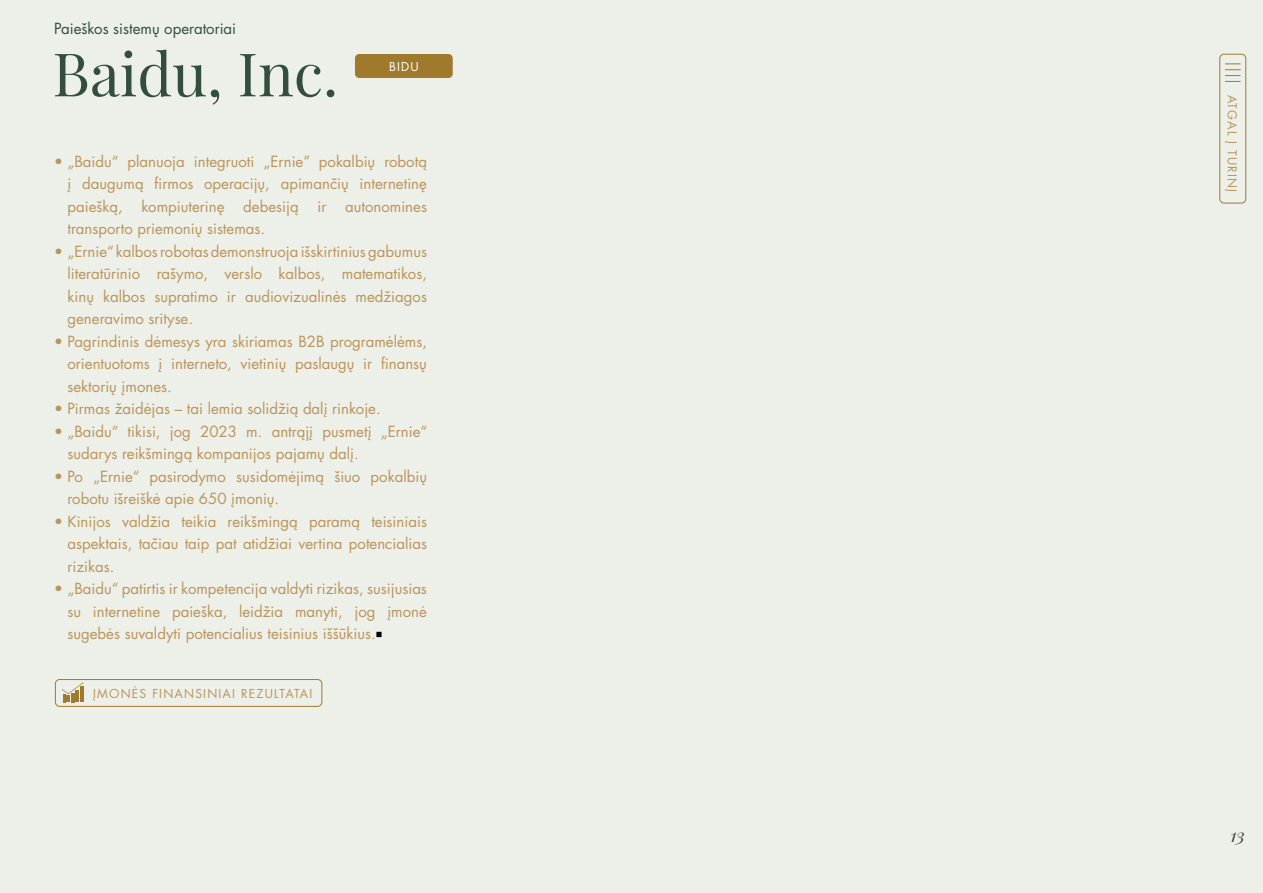
<style>
.page{position:relative;width:1263px;height:893px;background:#edefe9}
.page>*{position:absolute;margin:0;border:0;box-sizing:border-box;transform-origin:0 0}
.t1{font:60px "Playfair Display";color:#334e3d}
.t2{font:italic 18px "Playfair Display";color:#334e3d}
.t3{font:15px/22.5px "Futura LT Pro";color:#ba9459;text-align:justify}
.t4{font:15px "Futura LT Pro";color:#334e3d}
.t5{font:12px "Futura LT Pro";letter-spacing:.1em;color:#ba9459}
.t6{font:12px "Futura LT Pro";color:#fff}
.s1{font-family:"Minion Pro";font-size:18px;color:#000}
</style>
<div class="page">
<div style="left:1219px;top:54px;width:27px;height:149px;border:1px solid #9f7a2c;border-radius:4px"></div>
<svg style="left:1225px;top:64px;width:15px;height:18px"></svg>
<div style="left:55px;top:679px;width:267px;height:28px;border:1px solid #9f7a2c;border-radius:4px"></div>
<svg style="left:62px;top:682px;width:22px;height:20px"></svg>
<div style="left:355px;top:54px;width:98px;height:24px;background:#9f7a2c;border-radius:4px"></div>
<p class="t4" style="left:54px;top:18px;width:184px">Paieškos sistemų operatoriai</p>
<h1 class="t1" style="left:52px;top:27px;width:287px">Baidu, Inc.</h1>
<p class="t6" style="left:389px;top:58px;width:31px">BIDU</p>
<p class="t3" style="left:68px;top:150px;width:361px;text-indent:-14px">• „Baidu“ planuoja integruoti „Ernie” pokalbių robotą į daugumą firmos operacijų, apimančių internetinę paiešką, kompiuterinę debesiją ir</p>
<p class="t3" style="left:345px;top:195px;width:83px">autonomines</p>
<p class="t3" style="left:68px;top:217px;width:199px">transporto priemonių sistemas.</p>
<p class="t3" style="left:68px;top:240px;width:361px;text-indent:-14px">• „Ernie“ kalbos robotas demonstruoja išskirtinius gabumus literatūrinio rašymo, verslo kalbos, matematikos, kinų kalbos supratimo ir audiovizualinės medžiagos generavimo srityse.</p>
<p class="t3" style="left:68px;top:330px;width:361px;text-indent:-14px">• Pagrindinis dėmesys yra skiriamas B2B programėlėms, orientuotoms į interneto, vietinių paslaugų ir finansų sektorių įmones.</p>
<p class="t3" style="left:54px;top:397px;width:328px">• Pirmas žaidėjas – tai lemia solidžią dalį rinkoje.</p>
<p class="t3" style="left:68px;top:420px;width:361px;text-indent:-14px">• „Baidu“ tikisi, jog 2023 m. antrąjį pusmetį „Ernie“ sudarys reikšmingą kompanijos pajamų dalį.</p>
<p class="t3" style="left:68px;top:465px;width:361px;text-indent:-14px">• Po „Ernie“ pasirodymo susidomėjimą šiuo pokalbių robotu išreiškė apie 650 įmonių.</p>
<p class="t3" style="left:68px;top:510px;width:361px;text-indent:-14px">• Kinijos valdžia teikia reikšmingą paramą teisiniais aspektais, tačiau taip pat atidžiai vertina potencialias rizikas.</p>
<p class="t3" style="left:68px;top:577px;width:361px;text-indent:-14px">• „Baidu“ patirtis ir kompetencija valdyti rizikas, susijusias su internetine paieška, leidžia manyti, jog įmonė sugebės suvaldyti potencialius teisinius iššūkius.<span class="s1">■</span></p>
<p class="t5" style="left:93px;top:685px;width:221px">ĮMONĖS FINANSINIAI REZULTATAI</p>
<p class="t5" style="left:1240px;top:95px;width:99px;rotate:90deg">ATGAL Į TURINĮ</p>
<p class="t2" style="left:1230px;top:821px;width:16px">13</p>
</div>
